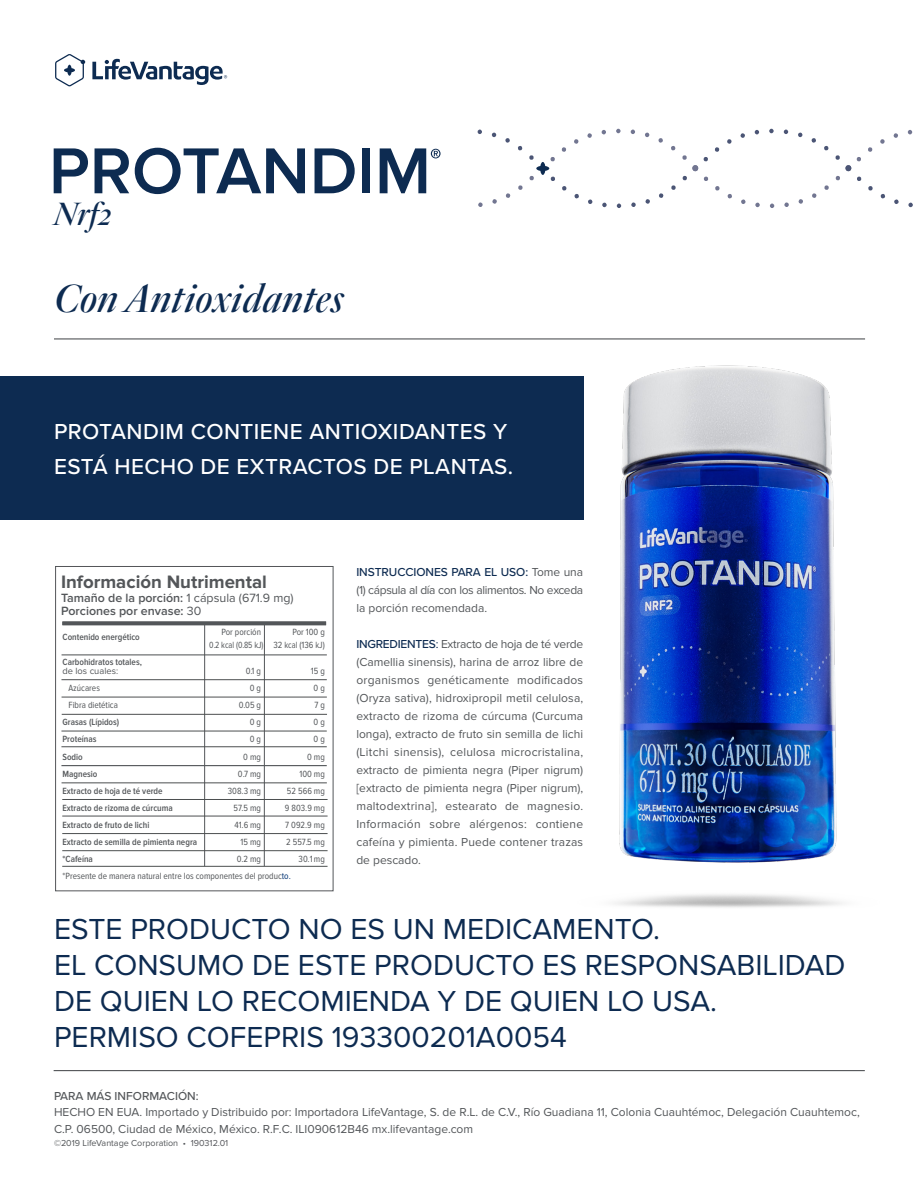
<style>
.page{position:relative;width:918px;height:1188px;background:#fff}
.page>*{position:absolute;margin:0;border:0;box-sizing:border-box;transform-origin:0 0}
.t1{font:italic 500 40.5px "Quarto";letter-spacing:.015em;color:#0d2b51}
.t2{font:italic 500 33.3px "Quarto";color:#0d2b51}
.t3{font:30px/36px "Proxima Nova";color:#0d2b51}
.t4{font:500 22.5px/34.5px "Proxima Nova";letter-spacing:.02em;color:#fff}
.t5{font:700 18.6px "Proxima Nova";color:#535659}
.t6{font:600 12.45px/12.5px "Proxima Nova";color:#535659}
.t7{font:12px/18px "Proxima Nova";color:#535659;text-align:justify}
.t8{font:500 12px "Proxima Nova";color:#535659}
.t9{font:9.3px "Proxima Nova Cond";color:#535659}
.t10{font:600 9.3px "Proxima Nova Cond";color:#535659}
.t11{font:9.3px "Proxima Nova Cond";color:#535659;scale:.93 1}
.t12{font:9.3px "Proxima Nova";color:#535659}
.t13{font:9px "Proxima Nova";color:#535659}
.s1{font-weight:500;color:#0d2b51}
.s2{color:#0d2b51}
.s3{font-weight:400}
.s4{color:#013374}
.s5{color:#54555a}
</style>
<div class="page">
<img style="left:572px;top:365px;width:270px;height:543px">
<div style="left:0;top:376px;width:583px;height:143px;background:#0d2b51"></div>
<svg style="left:54px;top:148px;width:34px;height:45px"></svg>
<svg style="left:95px;top:148px;width:34px;height:45px"></svg>
<svg style="left:135px;top:148px;width:170px;height:46px"></svg>
<svg style="left:315px;top:148px;width:40px;height:45px"></svg>
<div style="left:362px;top:148px;width:8px;height:45px;background:#0d2b51"></div>
<svg style="left:380px;top:148px;width:61px;height:45px"></svg>
<hr style="left:54px;top:338px;width:811px;height:2px;background:#535659">
<svg style="left:477px;top:129px;width:436px;height:79px"></svg>
<div style="left:55px;top:566px;width:278px;height:325px;border:1px solid #535659"></div>
<hr style="left:62px;top:621px;width:264px;height:4px;background:#7f8183">
<hr style="left:62px;top:622px;width:264px;height:3px;background:#535659">
<hr style="left:204px;top:624px;width:1px;height:242px;background:#535659">
<hr style="left:264px;top:624px;width:1px;height:242px;background:#535659">
<hr style="left:62px;top:655px;width:265px;height:1px;background:#4c4f50">
<hr style="left:62px;top:783px;width:265px;height:1px;background:#4c4f50">
<hr style="left:61px;top:679px;width:266px;height:1px;background:#4c4f50">
<hr style="left:62px;top:866px;width:266px;height:1px;background:#4c4f50">
<hr style="left:61px;top:765px;width:266px;height:1px;background:#535659">
<hr style="left:61px;top:731px;width:266px;height:1px;background:#4c4f50">
<hr style="left:61px;top:747px;width:266px;height:1px;background:#4c4f50">
<hr style="left:62px;top:799px;width:266px;height:1px;background:#4c4f50">
<hr style="left:62px;top:850px;width:266px;height:1px;background:#4c4f50">
<hr style="left:62px;top:816px;width:266px;height:1px;background:#4c4f50">
<hr style="left:62px;top:833px;width:266px;height:1px;background:#4c4f50">
<hr style="left:62px;top:714px;width:265px;height:1px;background:#4c4f50">
<hr style="left:62px;top:697px;width:265px;height:1px;background:#4c4f50">
<hr style="left:54px;top:1070px;width:811px;height:1px;background:#535659">
<svg style="left:55px;top:54px;width:30px;height:32px"></svg>
<svg style="left:92px;top:59px;width:135px;height:26px"></svg>
<p class="t2" style="left:54px;top:191px;width:59px">Nrf2</p>
<p class="t1" style="left:54px;top:272px;width:291px">Con Antioxidantes</p>
<p class="t4" style="left:54px;top:414px;width:461px">PROTANDIM CONTIENE ANTIOXIDANTES Y<br>ESTÁ HECHO DE EXTRACTOS DE PLANTAS.</p>
<p class="t7" style="left:356px;top:563px;width:228px"><span class="s1">INSTRUCCIONES PARA EL USO:</span> Tome una (1) cápsula al día con los alimentos. No exceda la porción recomendada.</p>
<p class="t7" style="left:356px;top:635px;width:228px"><span class="s1">INGREDIENTES</span><span class="s2">:</span> Extracto de hoja de té verde (Camellia sinensis), harina de arroz libre de organismos genéticamente modificados (Oryza sativa), hidroxipropil metil celulosa, extracto de rizoma de cúrcuma (Curcuma longa), extracto de fruto sin semilla de lichi (Litchi sinensis), celulosa microcristalina, extracto de pimienta negra (Piper nigrum) [extracto de pimienta negra (Piper nigrum), maltodextrina], estearato de magnesio.<br>Información sobre alérgenos: contiene cafeína y pimienta. Puede contener trazas de pescado.</p>
<h3 class="t5" style="left:61px;top:571px;width:207px">Información Nutrimental</h3>
<p class="t6" style="left:61px;top:592px;width:234px">Tamaño de la porción: <span class="s3">1 cápsula (671.9 mg)<br></span>Porciones por envase: <span class="s3">30</span></p>
<p class="t9" style="left:221px;top:628px;width:41px">Por porción</p>
<p class="t9" style="left:292px;top:628px;width:34px">Por 100 g</p>
<p class="t10" style="left:63px;top:633px;width:79px">Contenido energético</p>
<p class="t11" style="left:209px;top:640px;width:126px">0.2 kcal (0.85 kJ) 32 kcal (136 kJ)</p>
<p class="t10" style="left:63px;top:657px;width:81px">Carbohidratos totales,</p>
<p class="t12" style="left:63px;top:666px;width:57px">de los cuales:</p>
<p class="t9" style="left:246px;top:667px;width:17px">0.1 g</p>
<p class="t9" style="left:311px;top:667px;width:16px">15 g</p>
<p class="t9" style="left:69px;top:684px;width:33px">Azúcares</p>
<p class="t9" style="left:250px;top:684px;width:13px">0 g</p>
<p class="t9" style="left:314px;top:684px;width:13px">0 g</p>
<p class="t9" style="left:69px;top:701px;width:51px">Fibra dietética</p>
<p class="t9" style="left:239px;top:701px;width:24px">0.05 g</p>
<p class="t9" style="left:314px;top:701px;width:12px">7 g</p>
<p class="t10" style="left:63px;top:718px;width:58px">Grasas (Lípidos)</p>
<p class="t9" style="left:250px;top:718px;width:13px">0 g</p>
<p class="t9" style="left:314px;top:718px;width:13px">0 g</p>
<p class="t10" style="left:63px;top:735px;width:35px">Proteínas</p>
<p class="t9" style="left:250px;top:735px;width:13px">0 g</p>
<p class="t9" style="left:314px;top:735px;width:13px">0 g</p>
<p class="t10" style="left:63px;top:752px;width:22px">Sodio</p>
<p class="t9" style="left:243px;top:752px;width:19px">0 mg</p>
<p class="t9" style="left:307px;top:752px;width:19px">0 mg</p>
<p class="t10" style="left:63px;top:769px;width:36px">Magnesio</p>
<p class="t9" style="left:238px;top:769px;width:25px">0.7 mg</p>
<p class="t9" style="left:299px;top:769px;width:27px">100 mg</p>
<p class="t10" style="left:63px;top:786px;width:102px">Extracto de hoja de té verde</p>
<p class="t9" style="left:228px;top:786px;width:35px">308.3 mg</p>
<p class="t9" style="left:287px;top:786px;width:39px">52 566 mg</p>
<p class="t10" style="left:63px;top:803px;width:112px">Extracto de rizoma de cúrcuma</p>
<p class="t9" style="left:234px;top:803px;width:29px">57.5 mg</p>
<p class="t9" style="left:285px;top:803px;width:42px">9 803.9 mg</p>
<p class="t10" style="left:63px;top:821px;width:88px">Extracto de fruto de lichi</p>
<p class="t9" style="left:234px;top:821px;width:28px">41.6 mg</p>
<p class="t9" style="left:285px;top:821px;width:41px">7 092.9 mg</p>
<p class="t10" style="left:63px;top:838px;width:136px">Extracto de semilla de pimienta negra</p>
<p class="t9" style="left:241px;top:838px;width:22px">15 mg</p>
<p class="t9" style="left:286px;top:838px;width:40px">2 557.5 mg</p>
<p class="t10" style="left:63px;top:855px;width:32px">*Cafeína</p>
<p class="t9" style="left:237px;top:855px;width:26px">0.2 mg</p>
<p class="t9" style="left:299px;top:855px;width:28px">30.1 mg</p>
<p class="t9" style="left:63px;top:872px;width:230px">*Presente de manera natural entre los componentes del produc<span class="s4">to.</span></p>
<p class="t3" style="left:54px;top:912px;width:608px">ESTE PRODUCTO NO ES UN MEDICAMENTO.</p>
<p class="t3" style="left:54px;top:948px;width:793px">EL CONSUMO DE ESTE PRODUCTO ES RESPONSABILIDAD<br>DE QUIEN LO RECOMIENDA Y DE QUIEN LO USA.</p>
<p class="t3" style="left:54px;top:1020px;width:514px">PERMISO COFEPRIS 193300201A0054</p>
<p class="t8" style="left:54px;top:1087px;width:146px">PARA MÁS INFORMACIÓN:</p>
<p class="t7" style="left:54px;top:1104px;width:807px;line-height:16.5px">HECHO EN EUA. Importado y Distribuido por: Importadora LifeVantage, S. de R.L. de C.V., Río Guadiana 11, Colonia Cuauhtémoc, Delegación Cuauhtemoc,<br>C.P. 06500, Ciudad de México, México. R.F.C. ILI090612B46 mx.lifevantage.com</p>
<p class="t13" style="left:54px;top:1138px;width:176px">©2019 LifeVantage Corporation • <span class="s5">190312.01</span></p>
</div>
